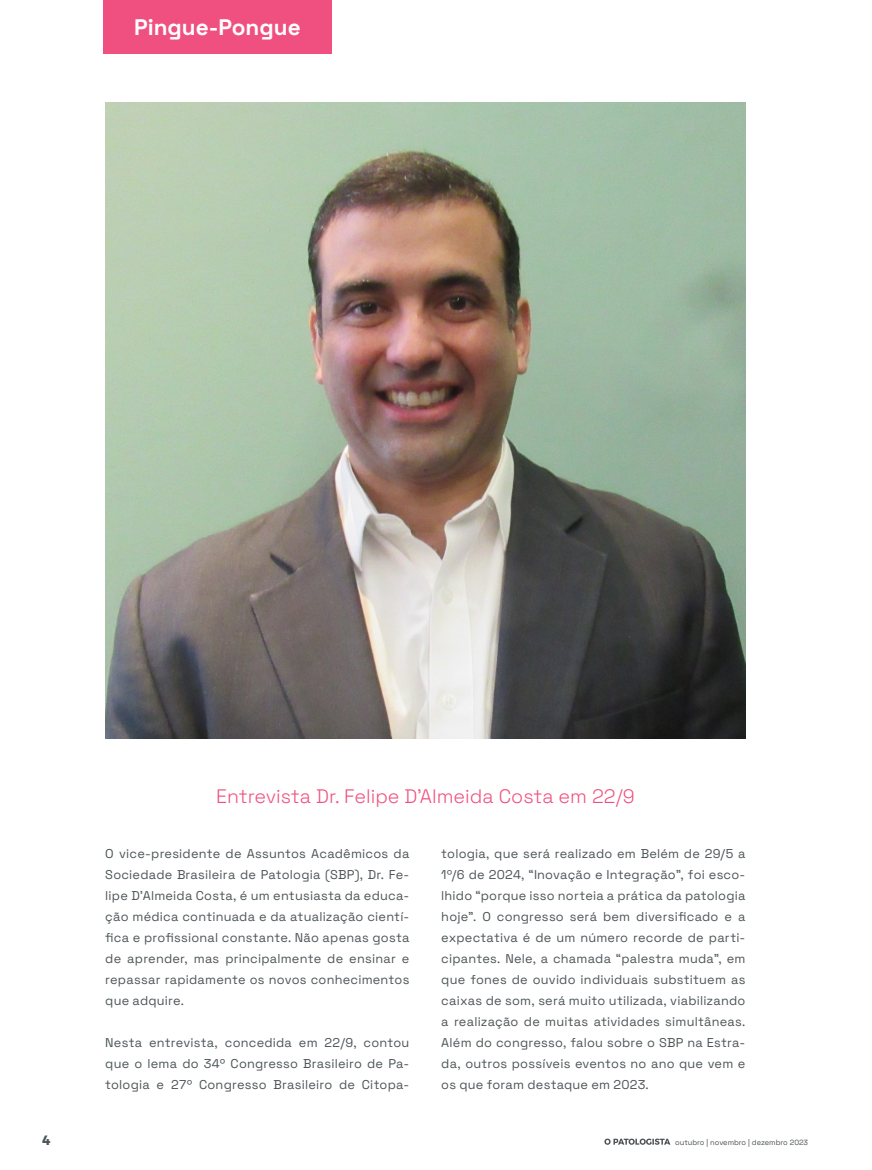
<style>
.page{position:relative;width:872px;height:1170px;background:#fff}
.page>*{position:absolute;margin:0;border:0;box-sizing:border-box;transform-origin:0 0}
.t1{font:700 22.5px "Space Grotesk";color:#fff}
.Corpo_Txt_padrão{font:300 19.5px "Space Grotesk";color:#f0507f}
.t2{font:13.5px "Alexandria";color:#4c5457}
.t3{font:12.75px/21px "Space Grotesk";letter-spacing:.015em;color:#4c5457;text-align:justify}
.t4{font:7.5px "Space Grotesk";color:#4d5256}
</style>
<div class="page">
<svg style="left:604px;top:1138px;width:66px;height:6px"></svg>
<div style="left:103px;top:0;width:228px;height:53px;background:#f0507f"></div>
<img style="left:105px;top:102px;width:640px;height:636px">
<p class="t1" style="left:134px;top:10px;width:168px">Pingue-Pongue</p>
<p class="Corpo_Txt_padrão" style="left:216px;top:782px;width:420px">Entrevista Dr. Felipe D’Almeida Costa em 22/9</p>
<p class="t3" style="left:105px;top:842px;width:306px">O vice-presidente de Assuntos Acadêmicos da Sociedade Brasileira de Patologia (SBP), Dr. Fe&shy;lipe D’Almeida Costa, é um entusiasta da educa&shy;ção médica continuada e da atualização cientí&shy;fica e profissional constante. Não apenas gosta de aprender, mas principalmente de ensinar e repassar rapidamente os novos conhecimentos que adquire.</p>
<p class="t3" style="left:105px;top:1031px;width:306px">Nesta entrevista, concedida em 22/9, contou que o lema do 34º Congresso Brasileiro de Pa&shy;tologia e 27º Congresso Brasileiro de Citopa-</p>
<p class="t3" style="left:441px;top:842px;width:306px">tologia, que será realizado em Belém de 29/5 a 1º/6 de 2024, “Inovação e Integração”, foi esco&shy;lhido “porque isso norteia a prática da patologia hoje”. O congresso será bem diversificado e a expectativa é de um número recorde de parti&shy;cipantes. Nele, a chamada “palestra muda”, em que fones de ouvido individuais substituem as caixas de som, será muito utilizada, viabilizando a realização de muitas atividades simultâneas.<br>Além do congresso, falou sobre o SBP na Estra&shy;da, outros possíveis eventos no ano que vem e os que foram destaque em 2023.</p>
<p class="t2" style="left:43px;top:1132px;width:10px">4</p>
<p class="t4" style="left:675px;top:1136px;width:134px">outubro | novembro | dezembro 2023</p>
</div>
